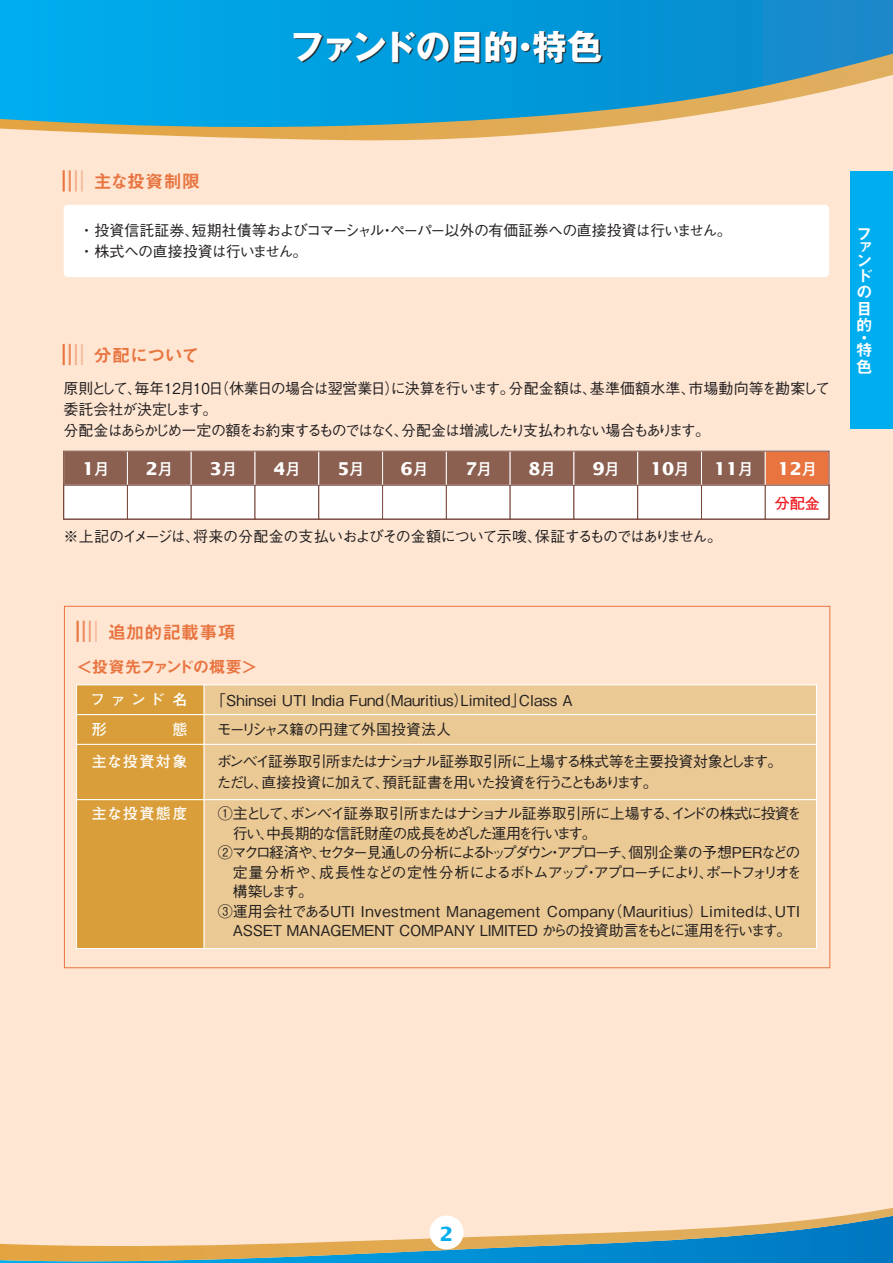
<style>
.page{position:relative;width:893px;height:1263px;background:#fee6d3}
.page>*{position:absolute;margin:0;border:0;box-sizing:border-box;transform-origin:0 0}
.t1{font:700 34.5px "Gothic MB101 Pro";letter-spacing:-.025em;color:#fff}
.t2{font:700 19.5px "Lucida Sans Std";color:#00aeef}
.t3{font:18px "Midashi Go Pro MB31";letter-spacing:.02em;color:#e87440}
.t4{font:700 17.7px "Lucida Sans Std";color:#fff}
.t5{font:16.5px "Midashi Go Pro MB31";letter-spacing:-.045em;color:#e87440}
.t6{font:16.5px/16.4px "Midashi Go Pro MB31";color:#fff}
.t7{font:500 15px/21px "Gothic BBB Pro";letter-spacing:-.07em;color:#231f20}
.t8{font:500 15px/21px "Gothic BBB Pro";letter-spacing:-.05em;color:#231f20}
.t9{font:500 15px/21px "Gothic BBB Pro";letter-spacing:-.11em;color:#231f20}
.t10{font:500 15px/29.2px "Gothic BBB Pro";color:#231f20}
.t11{font:500 15px "Gothic BBB Pro";letter-spacing:.04em;color:#231f20}
.t12{font:500 15px "Gothic BBB Pro";letter-spacing:-.02em;color:#231f20}
.t13{font:500 15px "Gothic BBB Pro";letter-spacing:-.135em;color:#231f20}
.t14{font:500 15px "Gothic BBB Pro";letter-spacing:-.09em;color:#231f20}
.t15{font:500 15px "Gothic BBB Pro";letter-spacing:-.1em;color:#231f20}
.t16{font:500 15px "Gothic BBB Pro";letter-spacing:-.115em;color:#231f20}
.t17{font:700 15px/30px "Futo Go B101 Pro";letter-spacing:.105em;color:#fff}
.t18{font:700 15px "Futo Go B101 Pro";color:#ee1d23}
.s1{font-family:"Futo Go B101 Pro";font-size:15.9px}
</style>
<div class="page">
<svg style="left:125px;top:134px;width:406px;height:7px"></svg>
<svg style="left:0;top:0;width:893px;height:134px;background:#2fa4ce"></svg>
<svg style="left:295px;top:31px;width:308px;height:33px;background:#0d6990"></svg>
<div style="left:850px;top:172px;width:43px;height:257px;background:#00aeef"></div>
<hr style="left:77px;top:621px;width:2px;height:21px;background:#e87440">
<hr style="left:83px;top:621px;width:2px;height:21px;background:#ed8d60">
<hr style="left:89px;top:621px;width:2px;height:21px;background:#f1a67f">
<hr style="left:95px;top:621px;width:2px;height:21px;background:#f7c2a4">
<div style="left:77px;top:685px;width:127px;height:30px;background:#d99e3a"></div>
<div style="left:76px;top:684px;width:128px;height:31px;border:1px solid #fff"></div>
<div style="left:204px;top:685px;width:612px;height:30px;background:#ebc994"></div>
<div style="left:204px;top:684px;width:613px;height:31px;border:1px solid #fff"></div>
<div style="left:77px;top:715px;width:127px;height:29px;background:#d99e3a"></div>
<div style="left:76px;top:714px;width:128px;height:31px;border:1px solid #fff"></div>
<div style="left:204px;top:715px;width:612px;height:29px;background:#ebc994"></div>
<div style="left:204px;top:714px;width:613px;height:31px;border:1px solid #fff"></div>
<div style="left:77px;top:744px;width:127px;height:56px;background:#d99e3a"></div>
<div style="left:76px;top:744px;width:128px;height:56px;border:1px solid #fff"></div>
<div style="left:204px;top:744px;width:612px;height:56px;background:#ebc994"></div>
<div style="left:204px;top:744px;width:613px;height:56px;border:1px solid #fff"></div>
<div style="left:77px;top:800px;width:127px;height:148px;background:#d99e3a"></div>
<div style="left:76px;top:799px;width:128px;height:150px;border:1px solid #fff"></div>
<div style="left:204px;top:800px;width:612px;height:148px;background:#ebc994"></div>
<div style="left:204px;top:799px;width:613px;height:150px;border:1px solid #fff"></div>
<hr style="left:63px;top:170px;width:2px;height:22px;background:#e87440">
<hr style="left:69px;top:170px;width:2px;height:22px;background:#ed8d60">
<hr style="left:75px;top:170px;width:2px;height:22px;background:#f4b491">
<hr style="left:81px;top:170px;width:2px;height:22px;background:#f7c2a4">
<div style="left:64px;top:205px;width:765px;height:72px;background:#fff;border-radius:4px"></div>
<hr style="left:63px;top:344px;width:2px;height:21px;background:#e87440">
<hr style="left:69px;top:344px;width:2px;height:21px;background:#ed8d60">
<hr style="left:75px;top:344px;width:2px;height:21px;background:#f4b491">
<hr style="left:81px;top:344px;width:2px;height:21px;background:#f7c2a4">
<div style="left:64px;top:451px;width:63px;height:34px;background:#8c6051"></div>
<div style="left:64px;top:485px;width:63px;height:34px;background:#fff"></div>
<div style="left:127px;top:451px;width:64px;height:34px;background:#8c6051"></div>
<div style="left:127px;top:451px;width:65px;height:35px;border:1px solid #fff"></div>
<div style="left:127px;top:485px;width:64px;height:34px;background:#fff"></div>
<div style="left:127px;top:485px;width:65px;height:35px;border:1px solid #77443a"></div>
<div style="left:191px;top:451px;width:64px;height:34px;background:#8c6051"></div>
<div style="left:191px;top:451px;width:64px;height:35px;border:1px solid #fff"></div>
<div style="left:191px;top:485px;width:64px;height:34px;background:#fff"></div>
<div style="left:191px;top:485px;width:64px;height:35px;border:1px solid #77443a"></div>
<div style="left:255px;top:451px;width:64px;height:34px;background:#8c6051"></div>
<div style="left:255px;top:485px;width:64px;height:34px;background:#fff"></div>
<div style="left:319px;top:451px;width:64px;height:34px;background:#8c6051"></div>
<div style="left:318px;top:451px;width:65px;height:35px;border:1px solid #fff"></div>
<div style="left:319px;top:485px;width:64px;height:34px;background:#fff"></div>
<div style="left:318px;top:485px;width:65px;height:35px;border:1px solid #77443a"></div>
<div style="left:383px;top:451px;width:63px;height:34px;background:#8c6051"></div>
<div style="left:382px;top:451px;width:65px;height:35px;border:1px solid #fff"></div>
<div style="left:383px;top:485px;width:63px;height:34px;background:#fff"></div>
<div style="left:382px;top:485px;width:65px;height:35px;border:1px solid #77443a"></div>
<div style="left:446px;top:451px;width:64px;height:34px;background:#8c6051"></div>
<div style="left:446px;top:451px;width:65px;height:35px;border:1px solid #fff"></div>
<div style="left:446px;top:485px;width:64px;height:34px;background:#fff"></div>
<div style="left:446px;top:485px;width:65px;height:35px;border:1px solid #77443a"></div>
<div style="left:510px;top:451px;width:64px;height:34px;background:#8c6051"></div>
<div style="left:510px;top:485px;width:64px;height:34px;background:#fff"></div>
<div style="left:574px;top:451px;width:64px;height:34px;background:#8c6051"></div>
<div style="left:573px;top:451px;width:65px;height:35px;border:1px solid #fff"></div>
<div style="left:574px;top:485px;width:64px;height:34px;background:#fff"></div>
<div style="left:573px;top:485px;width:65px;height:35px;border:1px solid #77443a"></div>
<div style="left:638px;top:451px;width:63px;height:34px;background:#8c6051"></div>
<div style="left:637px;top:451px;width:65px;height:35px;border:1px solid #fff"></div>
<div style="left:638px;top:485px;width:63px;height:34px;background:#fff"></div>
<div style="left:637px;top:485px;width:65px;height:35px;border:1px solid #77443a"></div>
<div style="left:701px;top:451px;width:64px;height:34px;background:#8c6051"></div>
<div style="left:701px;top:451px;width:65px;height:35px;border:1px solid #fff"></div>
<div style="left:701px;top:485px;width:64px;height:34px;background:#fff"></div>
<div style="left:701px;top:485px;width:65px;height:35px;border:1px solid #77443a"></div>
<div style="left:765px;top:451px;width:64px;height:34px;background:#e87440"></div>
<div style="left:765px;top:451px;width:64px;height:35px;border:1px solid #fff"></div>
<div style="left:765px;top:485px;width:64px;height:34px;background:#fff"></div>
<div style="left:765px;top:485px;width:64px;height:35px;border:1px solid #77443a"></div>
<div style="left:63px;top:451px;width:766px;height:69px;border:1px solid #77443a"></div>
<svg style="left:0;top:1213px;width:893px;height:50px"></svg>
<h1 class="t1" style="left:290px;top:18px;width:314px">ファンドの目的・特色</h1>
<p class="t3" style="left:94px;top:167px;width:108px">主な投資制限</p>
<p class="t8" style="left:79px;top:218px;width:654px">・ 投資信託証券、短期社債等およびコマーシャル・ペーパー以外の有価証券への直接投資は行いません。・ 株式への直接投資は行いません。</p>
<p class="t3" style="left:94px;top:341px;width:107px">分配について</p>
<p class="t7" style="left:64px;top:376px;width:768px">原則として、毎年12月10日（休業日の場合は翌営業日）に決算を行います。分配金額は、基準価額水準、市場動向等を勘案して委託会社が決定します。<br>分配金はあらかじめ一定の額をお約束するものではなく、分配金は増減したり支払われない場合もあります。</p>
<p class="t4" style="left:82px;top:458px;width:30px">1<span class="s1">月</span></p>
<p class="t4" style="left:146px;top:458px;width:30px">2<span class="s1">月</span></p>
<p class="t4" style="left:210px;top:458px;width:30px">3<span class="s1">月</span></p>
<p class="t4" style="left:273px;top:458px;width:30px">4<span class="s1">月</span></p>
<p class="t4" style="left:337px;top:458px;width:30px">5<span class="s1">月</span></p>
<p class="t4" style="left:401px;top:458px;width:30px">6<span class="s1">月</span></p>
<p class="t4" style="left:465px;top:458px;width:30px">7<span class="s1">月</span></p>
<p class="t4" style="left:529px;top:458px;width:30px">8<span class="s1">月</span></p>
<p class="t4" style="left:592px;top:458px;width:30px">9<span class="s1">月</span></p>
<p class="t4" style="left:650px;top:458px;width:42px">10<span class="s1">月</span></p>
<p class="t4" style="left:714px;top:458px;width:42px">11<span class="s1">月</span></p>
<p class="t4" style="left:778px;top:458px;width:42px">12<span class="s1">月</span></p>
<p class="t18" style="left:775px;top:491px;width:46px">分配金</p>
<p class="t8" style="left:64px;top:524px;width:660px">※上記のイメージは、将来の分配金の支払いおよびその金額について示唆、保証するものではありません。</p>
<p class="t6" style="left:856px;top:224px;width:17px;line-height:13.8px;text-align:justify">ファン</p>
<p class="t6" style="left:856px;top:266px;width:18px">ドの目的</p>
<p class="t6" style="left:856px;top:329px;width:17px;line-height:12.3px">・特</p>
<p class="t6" style="left:856px;top:356px;width:17px">色</p>
<p class="t3" style="left:108px;top:617px;width:130px">追加的記載事項</p>
<p class="t5" style="left:76px;top:654px;width:183px">＜投資先ファンドの概要＞</p>
<p class="t10" style="left:217px;top:683px;width:357px;text-indent:-6px">「Shinsei UTI India Fund（Mauritius）Limited」Class Aモーリシャス籍の円建て外国投資法人</p>
<p class="t9" style="left:217px;top:748px;width:567px">ボンベイ証券取引所またはナショナル証券取引所に上場する株式等を主要投資対象とします。ただし、直接投資に加えて、預託証書を用いた投資を行うこともあります。</p>
<p class="t17" style="left:90px;top:682px;width:99px">ファンド名形</p>
<p class="t17" style="left:92px;top:712px;width:97px;line-height:31.5px;text-align:right">態<br>主な投資対象</p>
<p class="t17" style="left:92px;top:797px;width:97px">主な投資態度</p>
<p class="t14" style="left:218px;top:801px;width:585px">①主として、ボンベイ証券取引所またはナショナル証券取引所に上場する、インドの株式に投資を</p>
<p class="t16" style="left:233px;top:821px;width:366px">行い、中長期的な信託財産の成長をめざした運用を行います。</p>
<p class="t13" style="left:218px;top:840px;width:584px">②マクロ経済や、セクター見通しの分析によるトップダウン・アプローチ、個別企業の予想PERなどの</p>
<p class="t15" style="left:233px;top:860px;width:571px">定量分析や、成長性などの定性分析によるボトムアップ・アプローチにより、ポートフォリオを</p>
<p class="t8" style="left:233px;top:879px;width:82px">構築します。</p>
<p class="t11" style="left:218px;top:899px;width:584px">③運用会社であるUTI Investment Management Company（Mauritius）Limitedは、UTI</p>
<p class="t12" style="left:233px;top:918px;width:560px">ASSET MANAGEMENT COMPANY LIMITED からの投資助言をもとに運用を行います。</p>
<h2 class="t2" style="left:440px;top:1223px;width:15px">2</h2>
</div>
